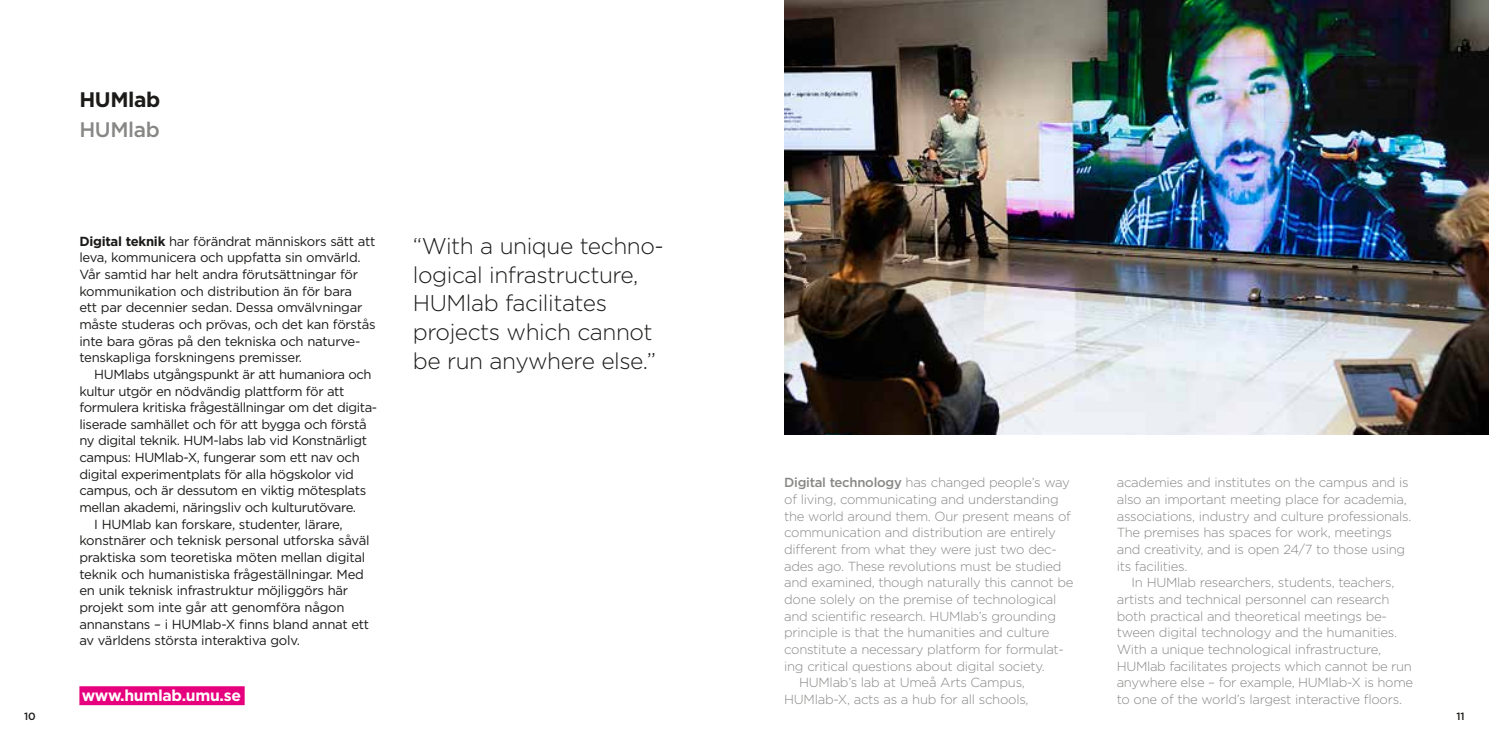
<style>
.page{position:relative;width:1489px;height:745px;background:#fff}
.page>*{position:absolute;margin:0;border:0;box-sizing:border-box;transform-origin:0 0}
.t1{font:300 22.75px/28.9px "Gotham 20";color:#1c1b1a}
.t2{font:700 21px "Gotham 20";color:#1c1b1a}
.t3{font:500 21px "Gotham 20";color:#878786}
.t4{font:700 15.75px "Gotham 20";color:#fff}
.t5{font:300 13.12px/16.6px "Gotham 20";color:#878786}
.t6{font:13.12px/16.6px "Gotham 20";letter-spacing:-.005em;color:#1c1b1a}
.t7{font:500 10.5px "Gotham 20";color:#1c1b1a}
.s1{font-weight:700}
.s2{font-weight:500}
</style>
<div class="page">
<img style="left:784px;top:0;width:704px;height:434px">
<div style="left:79px;top:685px;width:166px;height:19px;background:#e6007d"></div>
<h2 class="t2" style="left:79px;top:86px;width:82px">HUMlab</h2>
<h2 class="t3" style="left:79px;top:116px;width:81px">HUMlab</h2>
<p class="t6" style="left:79px;top:232px;width:297px"><span class="s1">Digital teknik</span> har förändrat människors sätt att leva, kommunicera och uppfatta sin omvärld.<br>Vår samtid har helt andra förutsättningar för kommunikation och distribution än för bara<br>ett par decennier sedan. Dessa omvälvningar måste studeras och prövas, och det kan förstås inte bara göras på den tekniska och naturve&shy;tenskapliga forskningens premisser.</p>
<p class="t6" style="left:94px;top:365px;width:278px">HUMlabs utgångspunkt är att humaniora och</p>
<p class="t6" style="left:79px;top:382px;width:266px">kultur utgör en nödvändig plattform för att</p>
<p class="t6" style="left:79px;top:398px;width:299px">formulera kritiska frågeställningar om det digita-</p>
<p class="t6" style="left:79px;top:415px;width:288px">liserade samhället och för att bygga och förstå</p>
<p class="t6" style="left:79px;top:432px;width:289px">ny digital teknik. HUM-labs lab vid Konstnärligt</p>
<p class="t6" style="left:79px;top:448px;width:282px">campus: HUMlab-X, fungerar som ett nav och</p>
<p class="t6" style="left:79px;top:465px;width:276px">digital experimentplats för alla högskolor vid</p>
<p class="t6" style="left:79px;top:482px;width:288px">campus, och är dessutom en viktig mötesplats</p>
<p class="t6" style="left:79px;top:498px;width:278px">mellan akademi, näringsliv och kulturutövare.</p>
<p class="t6" style="left:94px;top:515px;width:250px">I HUMlab kan forskare, studenter, lärare,</p>
<p class="t6" style="left:79px;top:531px;width:291px">konstnärer och teknisk personal utforska såväl</p>
<p class="t6" style="left:79px;top:548px;width:287px">praktiska som teoretiska möten mellan digital</p>
<p class="t6" style="left:79px;top:565px;width:286px">teknik och humanistiska frågeställningar. Med</p>
<p class="t6" style="left:79px;top:581px;width:270px">en unik teknisk infrastruktur möjliggörs här</p>
<p class="t6" style="left:79px;top:598px;width:266px">projekt som inte går att genomföra någon</p>
<p class="t6" style="left:79px;top:615px;width:291px">annanstans – i HUMlab-X finns bland annat ett</p>
<p class="t6" style="left:79px;top:631px;width:222px">av världens största interaktiva golv.</p>
<h1 class="t1" style="left:413px;top:230px;width:252px">“With a unique techno&shy;logical infrastructure,<br>HUMlab facilitates projects which cannot be run anywhere else.”</h1>
<p class="t5" style="left:784px;top:474px;width:287px"><span class="s2">Digital technology</span> has changed people’s way</p>
<p class="t5" style="left:784px;top:490px;width:276px">of living, communicating and understanding</p>
<p class="t5" style="left:784px;top:507px;width:288px">the world around them. Our present means of</p>
<p class="t5" style="left:784px;top:523px;width:273px">communication and distribution are entirely</p>
<p class="t5" style="left:784px;top:540px;width:274px">different from what they were just two dec-</p>
<p class="t5" style="left:784px;top:557px;width:278px">ades ago. These revolutions must be studied</p>
<p class="t5" style="left:784px;top:573px;width:291px">and examined, though naturally this cannot be</p>
<p class="t5" style="left:784px;top:590px;width:273px">done solely on the premise of technological</p>
<p class="t5" style="left:784px;top:607px;width:273px">and scientific research. HUMlab’s grounding</p>
<p class="t5" style="left:784px;top:623px;width:267px">principle is that the humanities and culture</p>
<p class="t5" style="left:784px;top:640px;width:281px">constitute a necessary platform for formulat-</p>
<p class="t5" style="left:784px;top:656px;width:262px">ing critical questions about digital society.</p>
<p class="t5" style="left:799px;top:673px;width:227px">HUMlab’s lab at Umeå Arts Campus,</p>
<p class="t5" style="left:784px;top:690px;width:246px">HUMlab-X, acts as a hub for all schools,</p>
<p class="t5" style="left:1116px;top:474px;width:296px">academies and institutes on the campus and is also an important meeting place for academia, associations, industry and culture professionals.<br>The premises has spaces for work, meetings and creativity, and is open 24/7 to those using its facilities.</p>
<p class="t5" style="left:1116px;top:573px;width:298px;text-indent:15px">In HUMlab researchers, students, teachers, artists and technical personnel can research both practical and theoretical meetings be&shy;tween digital technology and the humanities.<br>With a unique technological infrastructure, HUMlab facilitates projects which cannot be run anywhere else – for example, HUMlab-X is home</p>
<p class="t4" style="left:82px;top:684px;width:160px">www.humlab.umu.se</p>
<p class="t5" style="left:1116px;top:690px;width:286px">to one of the world’s largest interactive floors.</p>
<p class="t7" style="left:24px;top:709px;width:13px">10</p>
<p class="t7" style="left:1456px;top:709px;width:9px">11</p>
</div>
